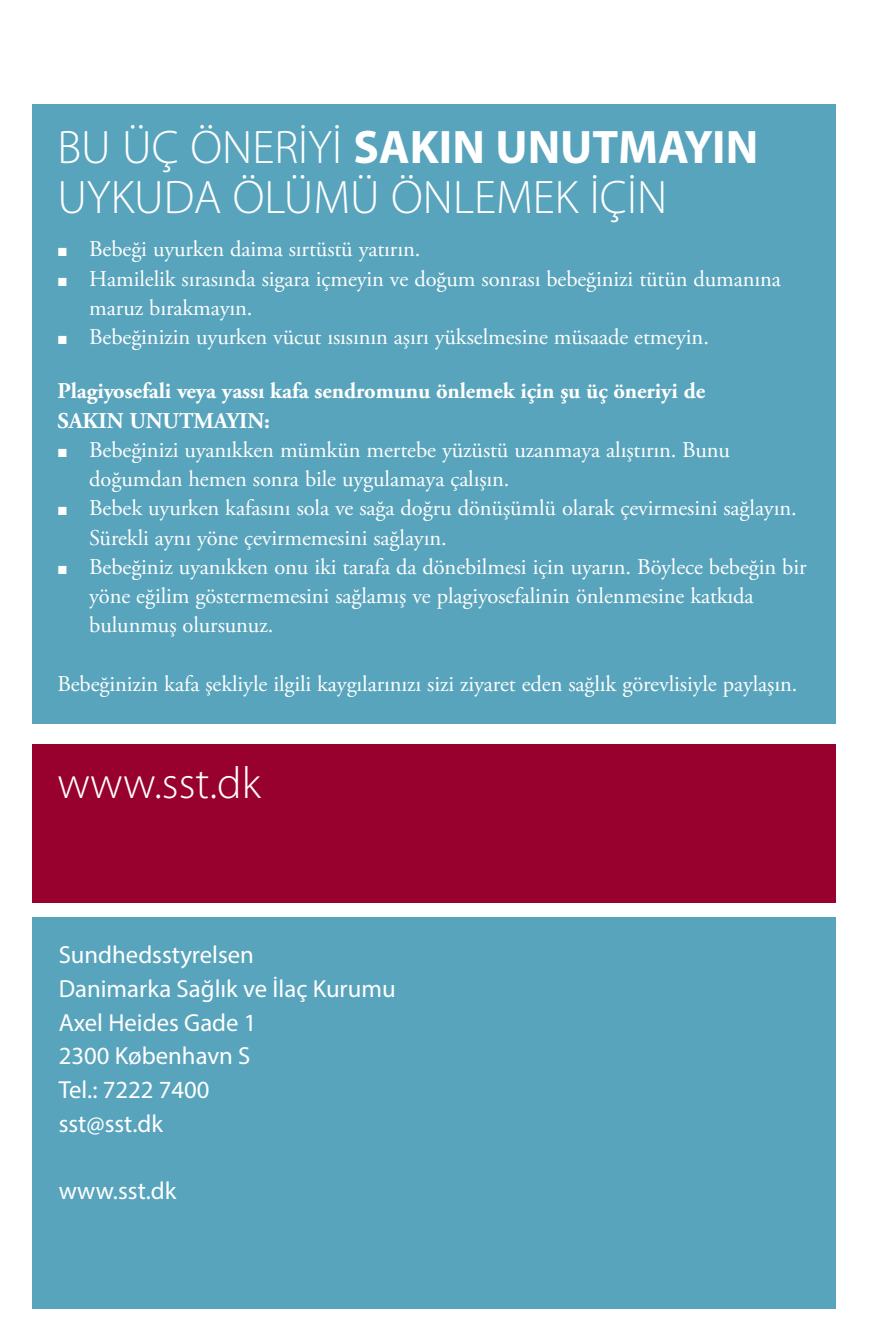
<style>
.page{position:relative;width:893px;height:1340px;background:#fff}
.page>*{position:absolute;margin:0;border:0;box-sizing:border-box;transform-origin:0 0}
.t1{font:300 47.25px/49.5px "Myriad Pro";color:#fff}
.t2{font:300 45px "Myriad Pro";color:#fff}
.t3{font:24.75px/33.8px "Myriad Pro";color:#fff}
.t4{font:22.5px/29.2px "Adobe Garamond Pro";letter-spacing:-.005em;color:#fff}
.t5{font:700 22.5px/29.2px "Adobe Garamond Pro";letter-spacing:-.005em;color:#fff}
.s1{font-weight:700}
</style>
<div class="page">
<div style="left:32px;top:105px;width:804px;height:619px;background:#58a4bc"></div>
<div style="left:32px;top:916px;width:804px;height:391px;background:#58a4bc"></div>
<div style="left:32px;top:744px;width:804px;height:158px;background:#98012d"></div>
<h1 class="t1" style="left:57px;top:122px;width:702px">BU ÜÇ ÖNERİYİ <span class="s1">SAKIN UNUTMAYIN<br></span>UYKUDA ÖLÜMÜ ÖNLEMEK İÇİN</h1>
<p class="t4" style="left:89px;top:235px;width:693px">Bebeği uyurken daima sırtüstü yatırın.<br>Hamilelik sırasında sigara içmeyin ve doğum sonrası bebeğinizi tütün dumanına maruz bırakmayın.<br>Bebeğinizin uyurken vücut ısısının aşırı yükselmesine müsaade etmeyin.</p>
<p class="t5" style="left:57px;top:377px;width:649px">Plagiyosefali veya yassı kafa sendromunu önlemek için şu üç öneriyi de<br>SAKIN UNUTMAYIN:</p>
<p class="t4" style="left:89px;top:436px;width:719px">Bebeğinizi uyanıkken mümkün mertebe yüzüstü uzanmaya alıştırın. Bunu doğumdan hemen sonra bile uygulamaya çalışın.<br>Bebek uyurken kafasını sola ve sağa doğru dönüşümlü olarak çevirmesini sağlayın.<br>Sürekli aynı yöne çevirmemesini sağlayın.<br>Bebeğiniz uyanıkken onu iki tarafa da dönebilmesi için uyarın. Böylece bebeğin bir yöne eğilim göstermemesini sağlamış ve plagiyosefalinin önlenmesine katkıda bulunmuş olursunuz.</p>
<p class="t4" style="left:57px;top:670px;width:741px">Bebeğinizin kafa şekliyle ilgili kaygılarınızı sizi ziyaret eden sağlık görevlisiyle paylaşın.</p>
<h2 class="t2" style="left:57px;top:756px;width:205px">www.sst.dk</h2>
<p class="t3" style="left:59px;top:937px;width:338px">Sundhedsstyrelsen<br>Danimarka Sağlık ve İlaç Kurumu<br>Axel Heides Gade 1<br>2300 København S<br>Tel.: 7222 7400<br>sst@sst.dk</p>
<p class="t3" style="left:59px;top:1173px;width:119px">www.sst.dk</p>
</div>
